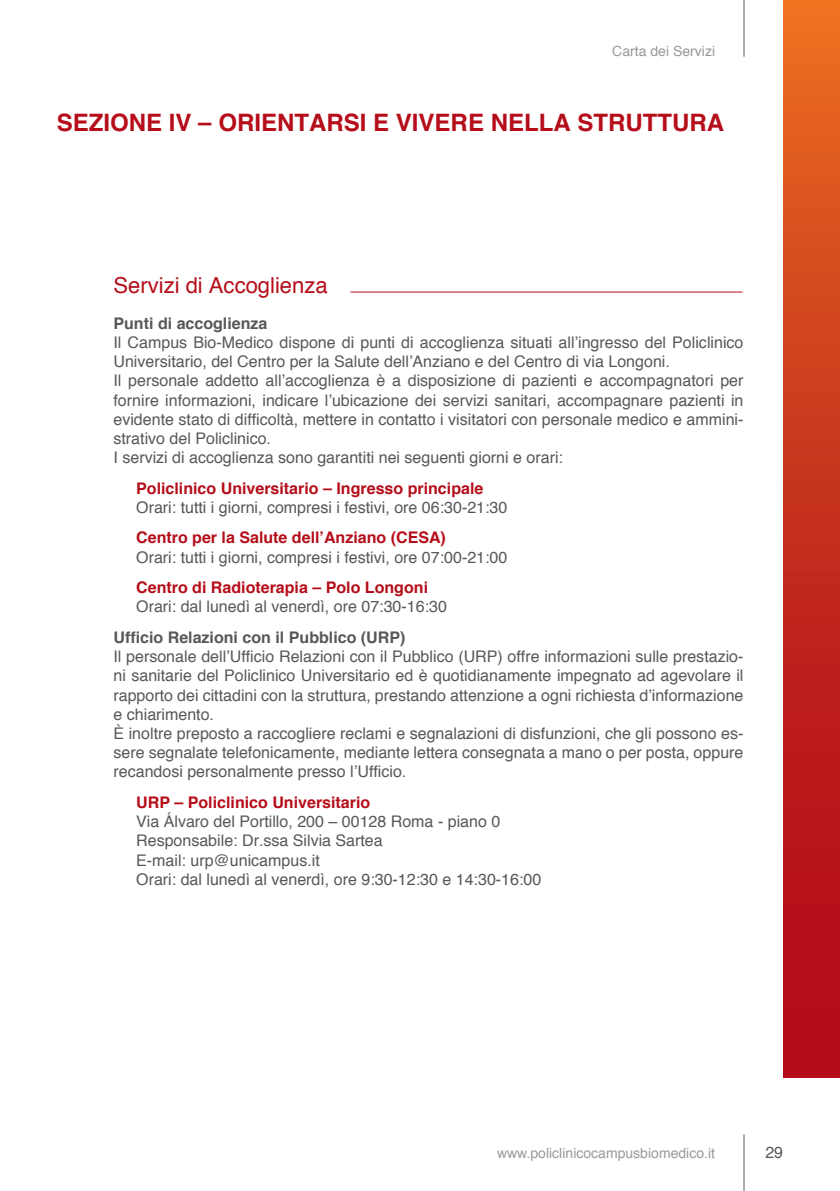
<style>
.page{position:relative;width:840px;height:1191px;background:#fff}
.page>*{position:absolute;margin:0;border:0;box-sizing:border-box;transform-origin:0 0}
.t1{font:700 24px "Helvetica";color:#b50e1a}
.t2{font:22px "Helvetica";color:#b50e1a}
.t3{font:16px/19.2px "Helvetica";color:#57585a}
.t4{font:700 16px "Helvetica";color:#b50e1a}
.t5{font:700 16px "Helvetica";color:#57585a}
.t6{font:14px "Helvetica";color:#97999c}
</style>
<div class="page">
<div style="left:782px;top:0;width:57px;height:1077px;background:linear-gradient(to bottom,#e66820,#ab0019)"></div>
<hr style="left:743px;top:0;width:1px;height:57px;background:#57585a">
<hr style="left:743px;top:1134px;width:1px;height:57px;background:#57585a">
<hr style="left:350px;top:291px;width:392px;height:1px;background:#b50e1a">
<p class="t6" style="left:612px;top:40px;width:104px">Carta dei Servizi</p>
<h1 class="t1" style="left:57px;top:104px;width:668px">SEZIONE IV – ORIENTARSI E VIVERE NELLA STRUTTURA</h1>
<h2 class="t2" style="left:113px;top:268px;width:215px">Servizi di Accoglienza</h2>
<p class="t5" style="left:113px;top:310px;width:155px">Punti di accoglienza</p>
<p class="t3" style="left:113px;top:333px;width:631px">Il Campus Bio-Medico dispone di punti di accoglienza situati all’ingresso del Policlinico Universitario, del Centro per la Salute dell’Anziano e del Centro di via Longoni.<br>Il personale addetto all’accoglienza è a disposizione di pazienti e accompagnatori per fornire informazioni, indicare l’ubicazione dei servizi sanitari, accompagnare pazienti in evidente stato di difficoltà, mettere in contatto i visitatori con personale medico e ammini&shy;strativo del Policlinico.<br>I servizi di accoglienza sono garantiti nei seguenti giorni e orari:</p>
<p class="t4" style="left:136px;top:475px;width:348px">Policlinico Universitario – Ingresso principale</p>
<p class="t3" style="left:136px;top:498px;width:372px">Orari: tutti i giorni, compresi i festivi, ore 06:30-21:30</p>
<p class="t4" style="left:136px;top:525px;width:311px">Centro per la Salute dell’Anziano (CESA)</p>
<p class="t3" style="left:136px;top:548px;width:372px">Orari: tutti i giorni, compresi i festivi, ore 07:00-21:00</p>
<p class="t4" style="left:136px;top:574px;width:293px">Centro di Radioterapia – Polo Longoni</p>
<p class="t3" style="left:136px;top:597px;width:312px">Orari: dal lunedì al venerdì, ore 07:30-16:30</p>
<p class="t5" style="left:113px;top:624px;width:293px">Ufficio Relazioni con il Pubblico (URP)</p>
<p class="t3" style="left:113px;top:647px;width:631px">Il personale dell’Ufficio Relazioni con il Pubblico (URP) offre informazioni sulle prestazio&shy;ni sanitarie del Policlinico Universitario ed è quotidianamente impegnato ad agevolare il rapporto dei cittadini con la struttura, prestando attenzione a ogni richiesta d’informazione e chiarimento.<br>È inoltre preposto a raccogliere reclami e segnalazioni di disfunzioni, che gli possono es&shy;sere segnalate telefonicamente, mediante lettera consegnata a mano o per posta, oppure recandosi personalmente presso l’Ufficio.</p>
<p class="t4" style="left:136px;top:789px;width:235px">URP – Policlinico Universitario</p>
<p class="t3" style="left:136px;top:812px;width:406px">Via Álvaro del Portillo, 200 – 00128 Roma - piano 0<br>Responsabile: Dr.ssa Silvia Sartea<br>E-mail: urp@unicampus.it<br>Orari: dal lunedì al venerdì, ore 9:30-12:30 e 14:30-16:00</p>
<p class="t6" style="left:496px;top:1141px;width:219px">www.policlinicocampusbiomedico.it</p>
<p class="t3" style="left:765px;top:1142px;width:19px">29</p>
</div>
